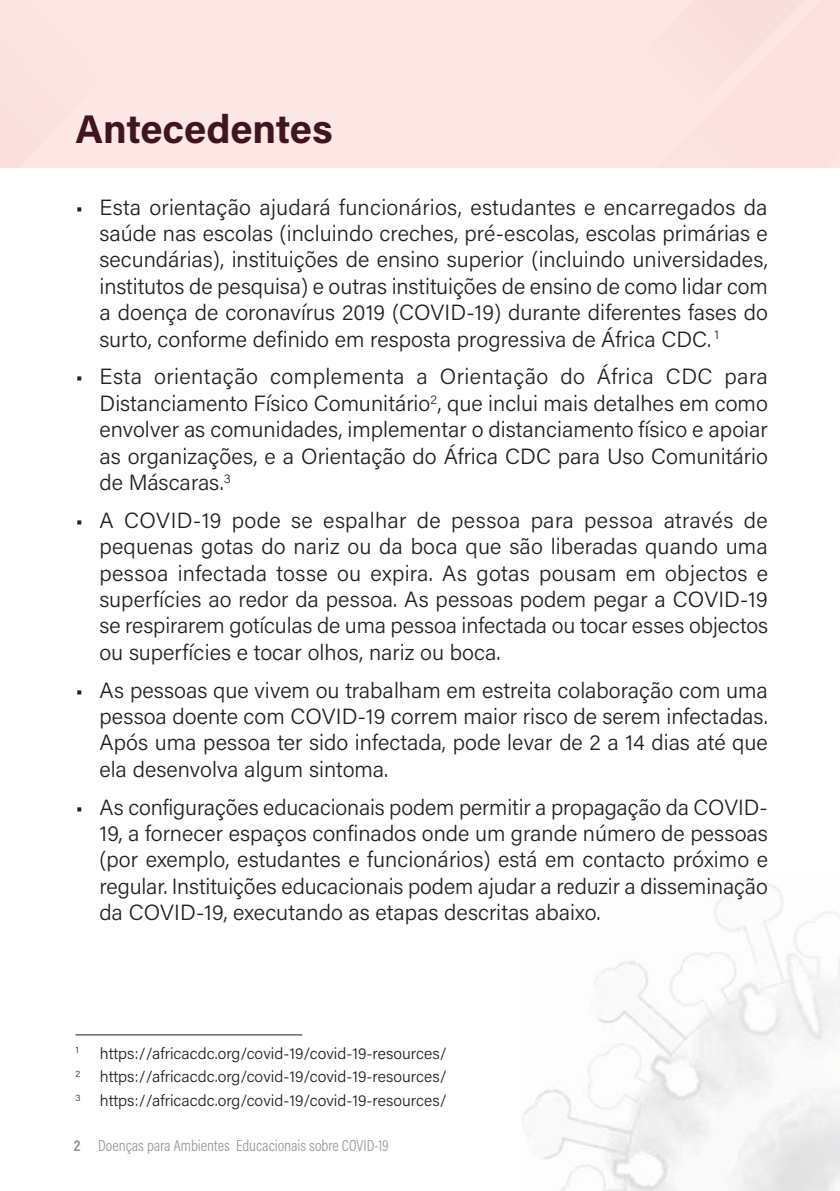
<style>
.page{position:relative;width:840px;height:1191px;background:#fff}
.page>*{position:absolute;margin:0;border:0;box-sizing:border-box;transform-origin:0 0}
.t1{font:700 40px "Acumin Pro";letter-spacing:-.005em;color:#3f1620}
.t2{font:300 22px/26.4px "Acumin Pro";color:#231f20;text-align:justify}
.t3{font:300 16px/23.6px "Acumin Pro";color:#231f20;text-align:justify}
.t4{font:300 16px "Acumin Pro Cond";color:#939598}
.t5{font:300 9.4px "Acumin Pro";color:#231f20}
.s1{font-weight:700}
</style>
<div class="page">
<img style="left:523px;top:879px;width:316px;height:312px">
<div style="left:0;top:0;width:839px;height:168px;background:#fce7e3"></div>
<hr style="left:75px;top:1034px;width:227px;height:1px;background:#231f20">
<h1 class="t1" style="left:75px;top:101px;width:258px">Antecedentes</h1>
<p class="t2" style="left:99px;top:193px;width:669px;text-indent:-24px">• Esta orientação ajudará funcionários, estudantes e encarregados da saúde nas escolas (incluindo creches, pré-escolas, escolas primárias e secundárias), instituições de ensino superior (incluindo universidades, institutos de pesquisa) e outras instituições de ensino de como lidar com a doença de coronavírus 2019 (COVID-19) durante diferentes fases do surto, conforme definido em resposta progressiva de África CDC. <sup>1</sup></p>
<p class="t2" style="left:99px;top:363px;width:669px;text-indent:-24px">• Esta orientação complementa a Orientação do África CDC para Distanciamento Físico Comunitário<sup>2</sup>, que inclui mais detalhes em como envolver as comunidades, implementar o distanciamento físico e apoiar as organizações, e a Orientação do África CDC para Uso Comunitário de Máscaras.<sup>3</sup></p>
<p class="t2" style="left:99px;top:506px;width:669px;text-indent:-24px">• A COVID-19 pode se espalhar de pessoa para pessoa através de pequenas gotas do nariz ou da boca que são liberadas quando uma pessoa infectada tosse ou expira. As gotas pousam em objectos e superfícies ao redor da pessoa. As pessoas podem pegar a COVID-19 se respirarem gotículas de uma pessoa infectada ou tocar esses objectos ou superfícies e tocar olhos, nariz ou boca.</p>
<p class="t2" style="left:99px;top:676px;width:669px;text-indent:-24px">• As pessoas que vivem ou trabalham em estreita colaboração com uma pessoa doente com COVID-19 correm maior risco de serem infectadas.<br>Após uma pessoa ter sido infectada, pode levar de 2 a 14 dias até que ela desenvolva algum sintoma.</p>
<p class="t2" style="left:99px;top:793px;width:669px;text-indent:-24px">• As configurações educacionais podem permitir a propagação da COVID-19, a fornecer espaços confinados onde um grande número de pessoas (por exemplo, estudantes e funcionários) está em contacto próximo e regular. Instituições educacionais podem ajudar a reduzir a disseminação da COVID-19, executando as etapas descritas abaixo.</p>
<p class="t5" style="left:75px;top:1043px;width:5px">1</p>
<p class="t3" style="left:75px;top:1040px;width:372px;text-indent:24px">https://africacdc.org/covid-19/covid-19-resources/ <sup>2</sup> https://africacdc.org/covid-19/covid-19-resources/ <sup>3</sup> https://africacdc.org/covid-19/covid-19-resources/</p>
<p class="t4" style="left:74px;top:1135px;width:316px"><span class="s1">2</span> Doenças para Ambientes Educacionais sobre COVID-19</p>
</div>
